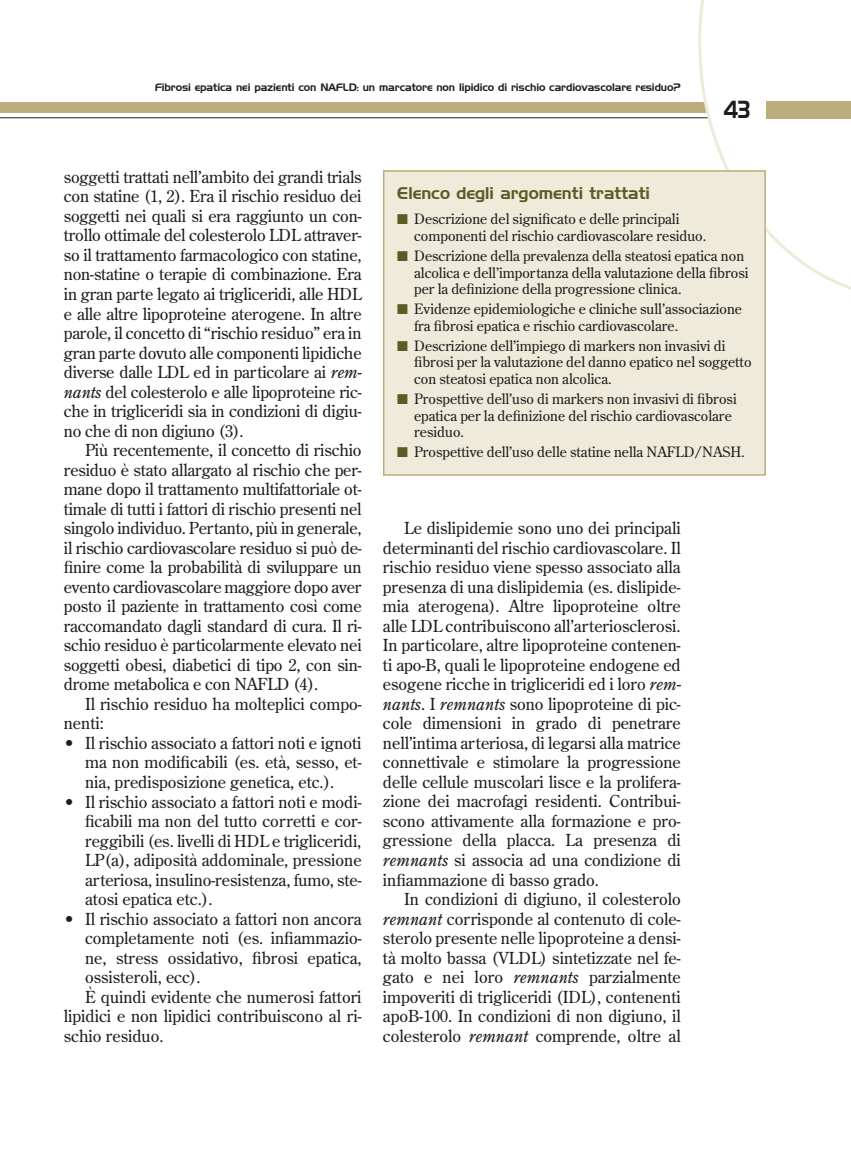
<style>
.page{position:relative;width:851px;height:1149px;background:#fff}
.page>*{position:absolute;margin:0;border:0;box-sizing:border-box;transform-origin:0 0}
.t1{font:24px "Handel Gothic BT";color:#1d1d1b;scale:.8 1}
.t2{font:16.5px/19.5px "Century Old Style Std";color:#1d1d1b;text-align:justify}
.t3{font:16.5px "Handel Gothic BT";color:#5e5a25}
.t4{font:14.25px/16.2px "Century Old Style Std";color:#1d1d1b}
.t5{font:10.5px "Handel Gothic BT";letter-spacing:-.01em;color:#1d1d1b}
.s1{font-style:italic}
.s2{color:#5e5a25}
</style>
<div class="page">
<hr style="left:0;top:117px;width:850px;height:1px;background:#1d1d1b">
<div style="left:0;top:102px;width:850px;height:11px;background:#bbae7c"></div>
<svg style="left:698px;top:0;width:152px;height:299px"></svg>
<div style="left:765px;top:101px;width:85px;height:17px;background:#bbae7c"></div>
<div style="left:383px;top:171px;width:382px;height:304px;background:#eeebdb"></div>
<div style="left:383px;top:170px;width:382px;height:305px;border:2px solid #bbae7c"></div>
<p class="t5" style="left:155px;top:81px;width:527px">Fibrosi epatica nei pazienti con NAFLD: un marcatore non lipidico di rischio cardiovascolare residuo?</p>
<h1 class="t1" style="left:723px;top:95px;width:35px">43</h1>
<p class="t2" style="left:64px;top:167px;width:299px">soggetti trattati nell’ambito dei grandi trials con statine (1, 2). Era il rischio residuo dei soggetti nei quali si era raggiunto un con&shy;trollo ottimale del colesterolo LDL attraver&shy;so il trattamento farmacologico con statine, non-statine o terapie di combinazione. Era in gran parte legato ai trigliceridi, alle HDL e alle altre lipoproteine aterogene. In altre parole, il concetto di “rischio residuo” era in gran parte dovuto alle componenti lipidiche diverse dalle LDL ed in particolare ai <span class="s1">rem&shy;nants</span> del colesterolo e alle lipoproteine ric&shy;che in trigliceridi sia in condizioni di digiu&shy;no che di non digiuno (3).</p>
<p class="t2" style="left:64px;top:440px;width:299px;text-indent:21px">Più recentemente, il concetto di rischio residuo è stato allargato al rischio che per&shy;mane dopo il trattamento multifattoriale ot&shy;timale di tutti i fattori di rischio presenti nel singolo individuo. Pertanto, più in generale, il rischio cardiovascolare residuo si può de&shy;finire come la probabilità di sviluppare un evento cardiovascolare maggiore dopo aver posto il paziente in trattamento così come raccomandato dagli standard di cura. Il ri&shy;schio residuo è particolarmente elevato nei soggetti obesi, diabetici di tipo 2, con sin&shy;drome metabolica e con NAFLD (4).</p>
<p class="t2" style="left:64px;top:693px;width:299px;text-indent:21px">Il rischio residuo ha molteplici compo&shy;nenti:</p>
<p class="t2" style="left:85px;top:732px;width:278px;text-indent:-21px">• Il rischio associato a fattori noti e ignoti ma non modificabili (es. età, sesso, et&shy;nia, predisposizione genetica, etc.).</p>
<p class="t2" style="left:85px;top:791px;width:278px;text-indent:-21px">• Il rischio associato a fattori noti e modi&shy;ficabili ma non del tutto corretti e cor&shy;reggibili (es. livelli di HDL e trigliceridi, LP(a), adiposità addominale, pressione arteriosa, insulino-resistenza, fumo, ste&shy;atosi epatica etc.).</p>
<p class="t2" style="left:64px;top:908px;width:299px">• Il rischio associato a fattori non ancora</p>
<p class="t2" style="left:85px;top:927px;width:278px">completamente noti (es. infiammazio-</p>
<p class="t2" style="left:85px;top:947px;width:278px">ne, stress ossidativo, fibrosi epatica,</p>
<p class="t2" style="left:85px;top:966px;width:117px">ossisteroli, ecc).</p>
<p class="t2" style="left:85px;top:986px;width:278px">È quindi evidente che numerosi fattori</p>
<p class="t2" style="left:64px;top:1005px;width:299px">lipidici e non lipidici contribuiscono al ri-</p>
<p class="t2" style="left:64px;top:1025px;width:101px">schio residuo.</p>
<p class="t3" style="left:397px;top:183px;width:254px">Elenco degli argomenti trattati</p>
<p class="t4" style="left:414px;top:211px;width:293px;text-indent:-17px"><span class="s2">■</span> Descrizione del significato e delle principali componenti del rischio cardiovascolare residuo.</p>
<p class="t4" style="left:414px;top:248px;width:336px;text-indent:-17px"><span class="s2">■</span> Descrizione della prevalenza della steatosi epatica non alcolica e dell’importanza della valutazione della fibrosi per la definizione della progressione clinica.</p>
<p class="t4" style="left:414px;top:301px;width:329px;text-indent:-17px"><span class="s2">■</span> Evidenze epidemiologiche e cliniche sull’associazione fra fibrosi epatica e rischio cardiovascolare.</p>
<p class="t4" style="left:414px;top:337px;width:339px;text-indent:-17px"><span class="s2">■</span> Descrizione dell’impiego di markers non invasivi di fibrosi per la valutazione del danno epatico nel soggetto con steatosi epatica non alcolica.</p>
<p class="t4" style="left:414px;top:390px;width:324px;text-indent:-17px"><span class="s2">■</span> Prospettive dell’uso di markers non invasivi di fibrosi epatica per la definizione del rischio cardiovascolare residuo.</p>
<p class="t4" style="left:397px;top:444px;width:349px"><span class="s2">■</span> Prospettive dell’uso delle statine nella NAFLD/NASH.</p>
<p class="t2" style="left:383px;top:518px;width:299px;text-indent:21px">Le dislipidemie sono uno dei principali determinanti del rischio cardiovascolare. Il rischio residuo viene spesso associato alla presenza di una dislipidemia (es. dislipide&shy;mia aterogena). Altre lipoproteine oltre alle LDL contribuiscono all’arteriosclerosi.<br>In particolare, altre lipoproteine contenen&shy;ti apo-B, quali le lipoproteine endogene ed esogene ricche in trigliceridi ed i loro <span class="s1">rem&shy;nants</span>. I <span class="s1">remnants</span> sono lipoproteine di pic&shy;cole dimensioni in grado di penetrare nell’intima arteriosa, di legarsi alla matrice connettivale e stimolare la progressione delle cellule muscolari lisce e la prolifera&shy;zione dei macrofagi residenti. Contribui&shy;scono attivamente alla formazione e pro&shy;gressione della placca. La presenza di <span class="s1">remnants</span> si associa ad una condizione di infiammazione di basso grado.</p>
<p class="t2" style="left:383px;top:888px;width:299px;text-indent:21px">In condizioni di digiuno, il colesterolo <span class="s1">remnant</span> corrisponde al contenuto di cole&shy;sterolo presente nelle lipoproteine a densi&shy;tà molto bassa (VLDL) sintetizzate nel fe&shy;gato e nei loro <span class="s1">remnants</span> parzialmente impoveriti di trigliceridi (IDL), contenenti apoB-100. In condizioni di non digiuno, il colesterolo <span class="s1">remnant</span> comprende, oltre al</p>
</div>
